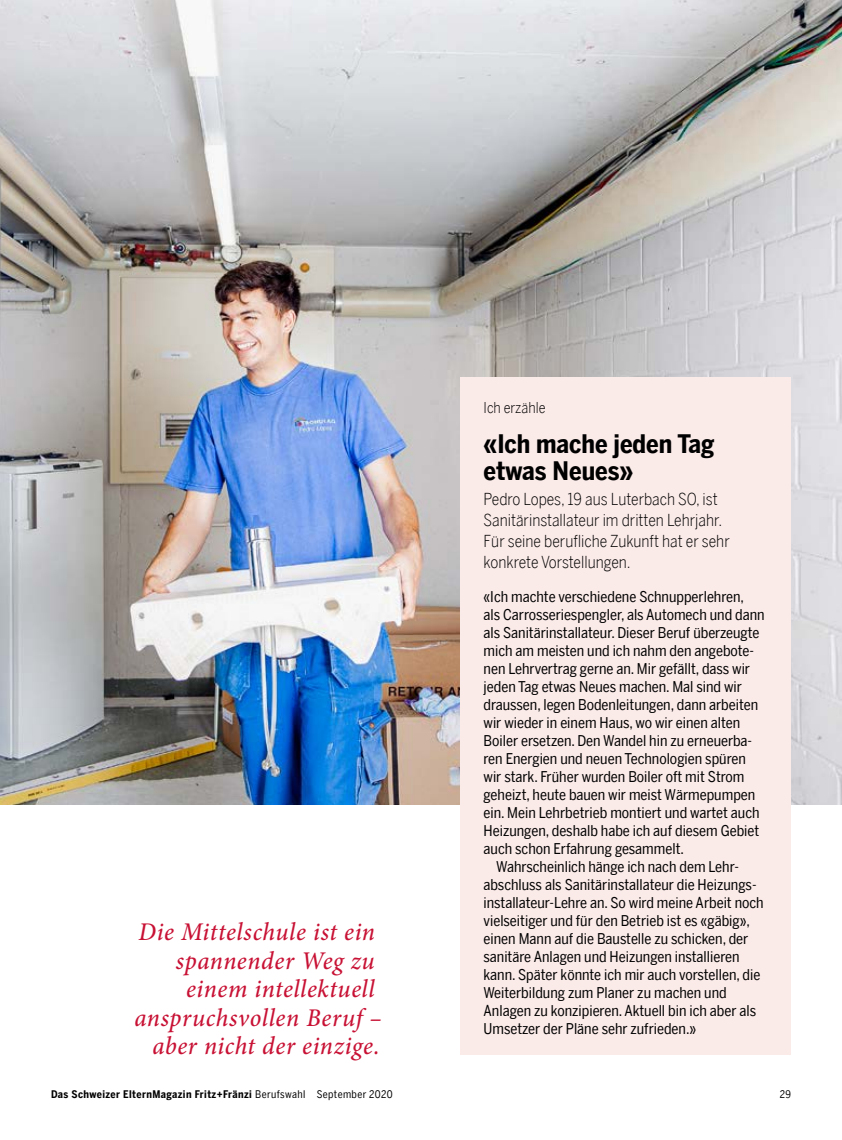
<style>
.page{position:relative;width:842px;height:1140px;background:#fff}
.page>*{position:absolute;margin:0;border:0;box-sizing:border-box;transform-origin:0 0}
.t1{font:italic 500 25.5px/28.5px "Minion Pro";letter-spacing:.025em;color:#c81134;text-align:right;scale:.96 1}
.t2{font:700 25.5px/27px "Benton Sans Cond";color:#000}
.t3{font:300 16.5px/21px "Benton Sans Cond";color:#000}
.t4{font:300 15px "Benton Sans Cond";color:#000}
.t5{font:14.85px "Benton Sans Cond";color:#000}
.t6{font:700 10.5px "Benton Sans Cond";letter-spacing:.04em;color:#000}
.t7{font:10.5px "Benton Sans Cond";color:#000}
.s1{font-weight:400}
</style>
<div class="page">
<img style="left:0;top:0;width:842px;height:804px">
<div style="left:460px;top:378px;width:331px;height:676px;background:#faeae8"></div>
<h1 class="t1" style="left:134px;top:917px;width:259px">Die Mittelschule ist ein spannender Weg zu einem intellektuell anspruchsvollen Beruf – aber nicht der einzige.</h1>
<p class="t4" style="left:484px;top:399px;width:64px">Ich erzähle</p>
<h1 class="t2" style="left:484px;top:430px;width:232px">«Ich mache jeden Tag etwas Neues»</h1>
<p class="t3" style="left:484px;top:488px;width:248px">Pedro Lopes, 19 aus Luterbach SO, ist Sanitärinstallateur im dritten Lehrjahr.<br>Für seine berufliche Zukunft hat er sehr konkrete Vorstellungen.</p>
<p class="t5" style="left:484px;top:588px;width:262px">«Ich machte verschiedene Schnupperlehren,</p>
<p class="t5" style="left:484px;top:606px;width:283px">als Carrosseriespengler, als Automech und dann</p>
<p class="t5" style="left:484px;top:624px;width:278px">als Sanitärinstallateur. Dieser Beruf überzeugte</p>
<p class="t5" style="left:484px;top:642px;width:272px">mich am meisten und ich nahm den angebote-</p>
<p class="t5" style="left:484px;top:660px;width:268px">nen Lehrvertrag gerne an. Mir gefällt, dass wir</p>
<p class="t5" style="left:484px;top:678px;width:260px">jeden Tag etwas Neues machen. Mal sind wir</p>
<p class="t5" style="left:484px;top:696px;width:276px">draussen, legen Bodenleitungen, dann arbeiten</p>
<p class="t5" style="left:484px;top:714px;width:258px">wir wieder in einem Haus, wo wir einen alten</p>
<p class="t5" style="left:484px;top:732px;width:270px">Boiler ersetzen. Den Wandel hin zu erneuerba-</p>
<p class="t5" style="left:484px;top:750px;width:264px">ren Energien und neuen Technologien spüren</p>
<p class="t5" style="left:484px;top:768px;width:262px">wir stark. Früher wurden Boiler oft mit Strom</p>
<p class="t5" style="left:484px;top:786px;width:273px">geheizt, heute bauen wir meist Wärmepumpen</p>
<p class="t5" style="left:484px;top:804px;width:277px">ein. Mein Lehrbetrieb montiert und wartet auch</p>
<p class="t5" style="left:484px;top:822px;width:277px">Heizungen, deshalb habe ich auf diesem Gebiet</p>
<p class="t5" style="left:484px;top:840px;width:202px">auch schon Erfahrung gesammelt.</p>
<p class="t5" style="left:496px;top:858px;width:244px">Wahrscheinlich hänge ich nach dem Lehr-</p>
<p class="t5" style="left:484px;top:876px;width:274px">abschluss als Sanitärinstallateur die Heizungs-</p>
<p class="t5" style="left:484px;top:894px;width:282px">installateur-Lehre an. So wird meine Arbeit noch</p>
<p class="t5" style="left:484px;top:912px;width:268px">vielseitiger und für den Betrieb ist es «gäbig»,</p>
<p class="t5" style="left:484px;top:930px;width:266px">einen Mann auf die Baustelle zu schicken, der</p>
<p class="t5" style="left:484px;top:948px;width:258px">sanitäre Anlagen und Heizungen installieren</p>
<p class="t5" style="left:484px;top:966px;width:278px">kann. Später könnte ich mir auch vorstellen, die</p>
<p class="t5" style="left:484px;top:984px;width:245px">Weiterbildung zum Planer zu machen und</p>
<p class="t5" style="left:484px;top:1002px;width:274px">Anlagen zu konzipieren. Aktuell bin ich aber als</p>
<p class="t5" style="left:484px;top:1020px;width:214px">Umsetzer der Pläne sehr zufrieden.»</p>
<p class="t6" style="left:51px;top:1087px;width:343px">Das Schweizer ElternMagazin Fritz+Fränzi <span class="s1">Berufswahl September 2020</span></p>
<p class="t7" style="left:780px;top:1087px;width:13px">29</p>
</div>
